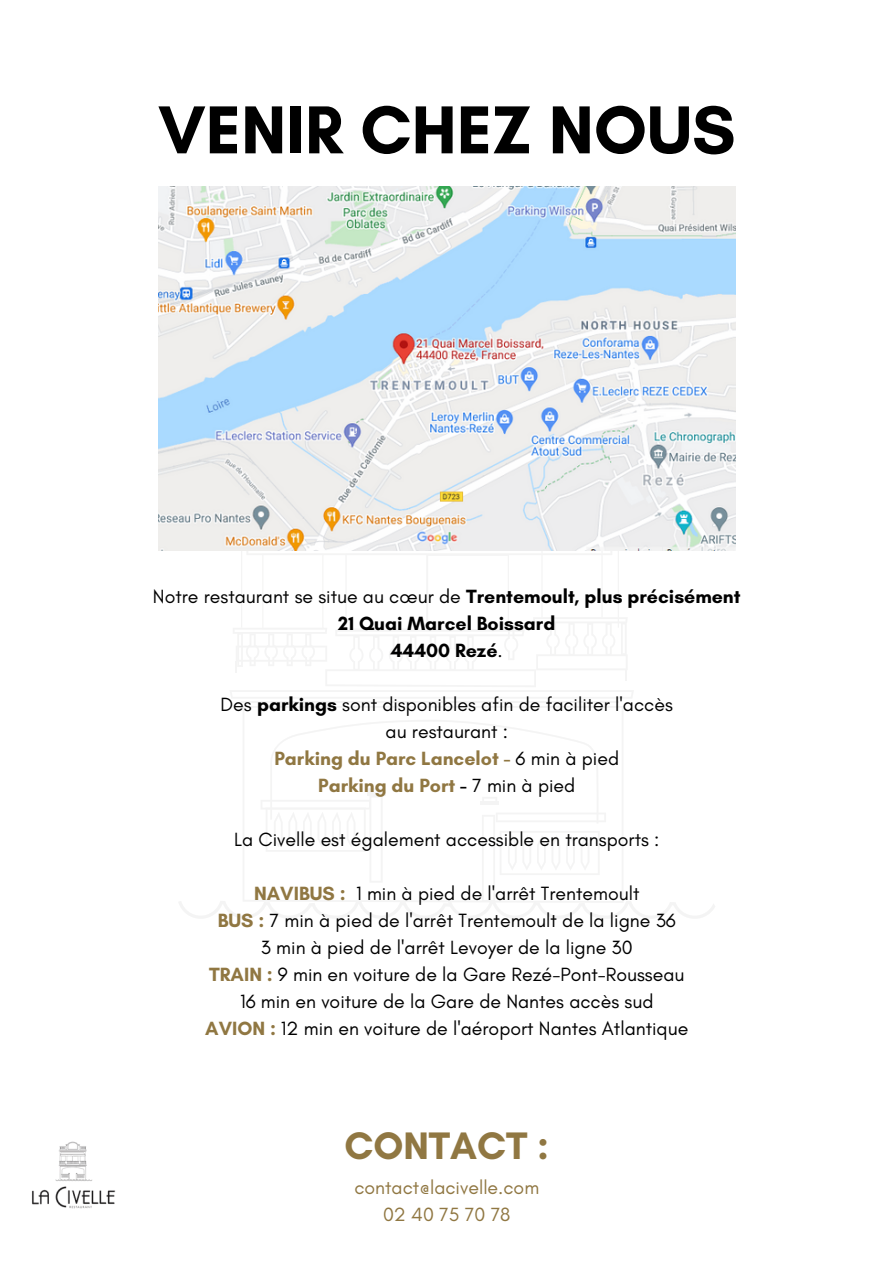
<style>
.page{position:relative;width:894px;height:1264px;background:#fff}
.page>*{position:absolute;margin:0;border:0;box-sizing:border-box;transform-origin:0 0}
.t1{font:700 69px "Glacial Indifference";color:#000}
.t2{font:700 39px "Glacial Indifference";color:#907742}
.t3{font:19.5px "Glacial Indifference";color:#000}
.t4{font:700 19.5px "Glacial Indifference";color:#907742}
.t5{font:19.5px "Glacial Indifference";color:#907742}
.t6{font:700 19.5px "Glacial Indifference";color:#000}
.s1{font-weight:700}
.s2{font-weight:400}
.s3{font-weight:400;color:#000}
.s4{color:#000}
.s5{font-weight:700;color:#907742}
</style>
<div class="page">
<svg style="left:243px;top:706px;width:380px;height:13px"></svg>
<hr style="left:241px;top:701px;width:378px;height:2px;background:#1d1d1b">
<svg style="left:179px;top:719px;width:536px;height:199px"></svg>
<svg style="left:229px;top:550px;width:405px;height:148px"></svg>
<img style="left:158px;top:187px;width:577px;height:363px">
<img style="left:32px;top:1141px;width:84px;height:68px">
<p class="t1" style="left:158px;top:88px;width:578px">VENIR CHEZ NOUS</p>
<p class="t3" style="left:153px;top:584px;width:589px">Notre restaurant se situe au cœur de <span class="s1">Trentemoult, plus précisément</span></p>
<p class="t6" style="left:338px;top:611px;width:218px">21 Quai Marcel Boissard</p>
<p class="t6" style="left:390px;top:638px;width:113px">44400 Rezé<span class="s2">.</span></p>
<p class="t3" style="left:220px;top:692px;width:453px">Des <span class="s1">parkings</span> sont disponibles afin de faciliter l'accès</p>
<p class="t3" style="left:385px;top:719px;width:124px">au restaurant :</p>
<p class="t4" style="left:274px;top:746px;width:346px">Parking du Parc Lancelot - <span class="s3">6 min à pied</span></p>
<p class="t4" style="left:318px;top:773px;width:258px">Parking du Port <span class="s4">-</span> <span class="s3">7 min à pied</span></p>
<p class="t3" style="left:234px;top:827px;width:426px">La Civelle est également accessible en transports :</p>
<p class="t3" style="left:254px;top:881px;width:387px"><span class="s5">NAVIBUS :</span> 1 min à pied de l'arrêt Trentemoult</p>
<p class="t3" style="left:218px;top:908px;width:459px"><span class="s5">BUS :</span> 7 min à pied de l'arrêt Trentemoult de la ligne 36</p>
<p class="t3" style="left:261px;top:935px;width:373px">3 min à pied de l'arrêt Levoyer de la ligne 30</p>
<p class="t3" style="left:209px;top:962px;width:476px"><span class="s5">TRAIN :</span> 9 min en voiture de la Gare Rezé-Pont-Rousseau</p>
<p class="t3" style="left:240px;top:989px;width:415px">16 min en voiture de la Gare de Nantes accès sud</p>
<p class="t3" style="left:205px;top:1016px;width:484px"><span class="s5">AVION :</span> 12 min en voiture de l'aéroport Nantes Atlantique</p>
<p class="t2" style="left:344px;top:1121px;width:206px">CONTACT :</p>
<h2 class="t5" style="left:354px;top:1175px;width:186px">contact@lacivelle.com</h2>
<p class="t5" style="left:383px;top:1202px;width:129px">02 40 75 70 78</p>
</div>
